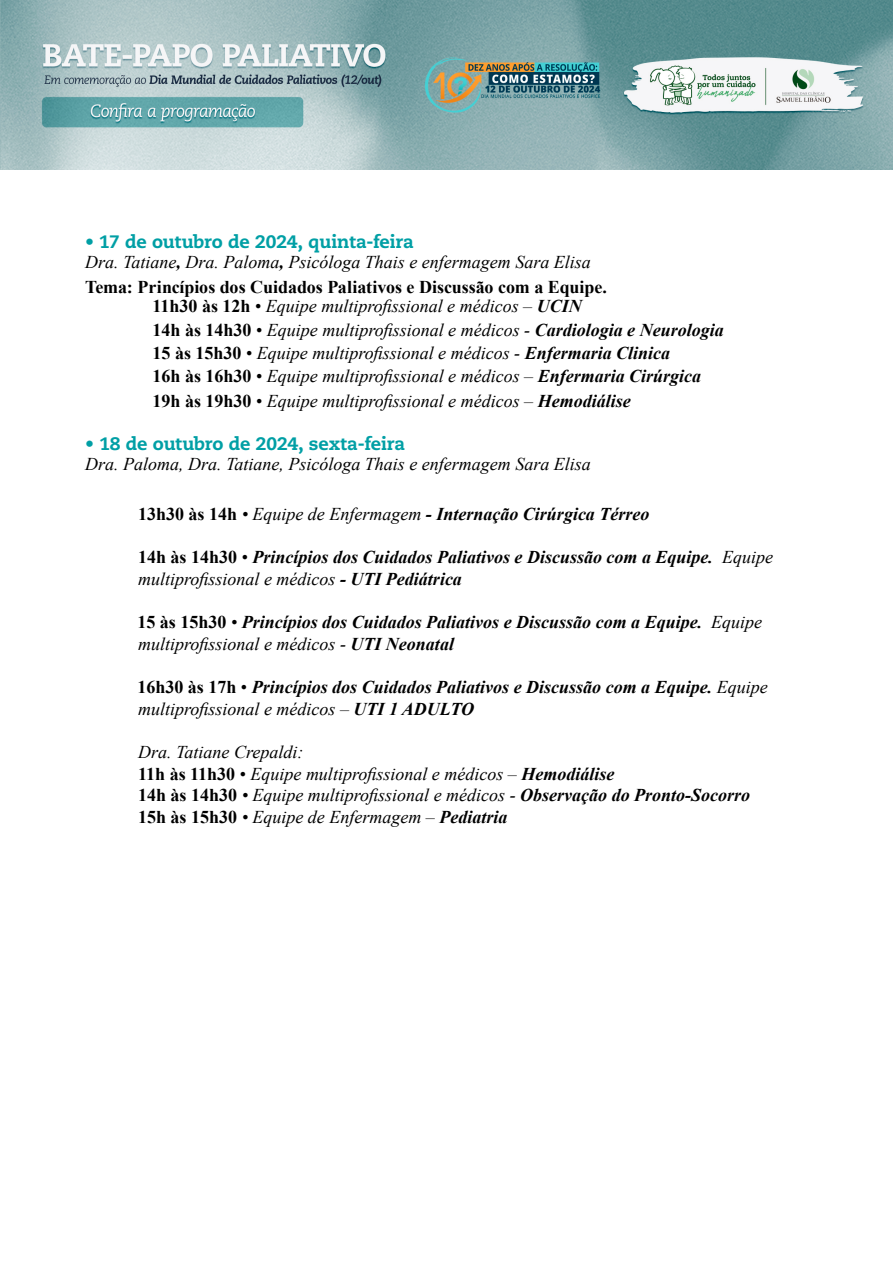
<style>
.page{position:relative;width:893px;height:1263px;background:#fff}
.page>*{position:absolute;margin:0;border:0;box-sizing:border-box;transform-origin:0 0}
.t1{font:italic 18px/23.2px "Times New Roman";color:#000}
.t2{font:italic 700 18px/21.6px "Times New Roman";color:#000}
.t3{font:700 18px/25px "Times New Roman";letter-spacing:-.005em;color:#000}
.t4{font:800 18px "Caecilia LT Std";letter-spacing:-.01em;color:#009fa5}
.s1{font-weight:400}
.s2{font-weight:400;font-style:italic}
.s3{font-style:italic}
.s4{font-weight:700;font-style:normal}
.s5{font-style:normal}
.s6{font-weight:700}
.s7{font-weight:400;font-style:normal}
</style>
<div class="page">
<img style="left:0;top:0;width:893px;height:170px">
<p class="t4" style="left:85px;top:230px;width:330px"><span class="s1">•</span> 17 de outubro de 2024, quinta-feira</p>
<p class="t3" style="left:85px;top:248px;width:523px"><span class="s2">Dra. Tatiane</span><span class="s3">,</span> <span class="s2">Dra. Paloma</span><span class="s3">,</span> <span class="s2">Psicóloga Thais e enfermagem Sara Elisa<br></span>Tema: Princípios dos Cuidados Paliativos e Discussão com a Equipe.</p>
<p class="t1" style="left:153px;top:294px;width:573px"><span class="s4">11h30 às 12h</span> <span class="s5">•</span> Equipe multiprofissional e médicos – <span class="s6">UCIN<br></span><span class="s4">14h às 14h30</span> <span class="s5">•</span> Equipe multiprofissional e médicos - <span class="s6">Cardiologia e Neurologia </span><span class="s4">15 às 15h30</span> <span class="s5">•</span> Equipe multiprofissional e médicos - <span class="s6">Enfermaria Clinica<br></span><span class="s4">16h às 16h30</span> <span class="s5">•</span> Equipe multiprofissional e médicos – <span class="s6">Enfermaria Cirúrgica</span></p>
<p class="t1" style="left:153px;top:389px;width:480px"><span class="s4">19h às 19h30</span> <span class="s5">•</span> Equipe multiprofissional e médicos – <span class="s6">Hemodiálise</span></p>
<p class="t4" style="left:85px;top:433px;width:322px">• 18 de outubro de 2024, sexta-feira</p>
<p class="t1" style="left:85px;top:452px;width:507px">Dra. Paloma, Dra. Tatiane, Psicóloga Thais e enfermagem Sara Elisa</p>
<p class="t2" style="left:138px;top:503px;width:513px"><span class="s5">13h30 às 14h</span> <span class="s1">• Equipe de Enfermagem</span> - Internação Cirúrgica Térreo</p>
<p class="t2" style="left:138px;top:546px;width:636px"><span class="s5">14h às 14h30</span> <span class="s7">•</span> Princípios dos Cuidados Paliativos e Discussão com a Equipe. <span class="s1">Equipe multiprofissional e médicos</span> - UTI Pediátrica</p>
<p class="t2" style="left:137px;top:611px;width:626px"><span class="s5">15 às 15h30</span> <span class="s1">•</span> Princípios dos Cuidados Paliativos e Discussão com a Equipe. <span class="s1">Equipe multiprofissional e médicos -</span> UTI Neonatal</p>
<p class="t2" style="left:137px;top:676px;width:632px"><span class="s5">16h30 às 17h</span> <span class="s7">•</span> Princípios dos Cuidados Paliativos e Discussão com a Equipe. <span class="s1">Equipe multiprofissional e médicos –</span> UTI 1 ADULTO</p>
<p class="t1" style="left:138px;top:741px;width:614px;line-height:21.6px">Dra. Tatiane Crepaldi:<br><span class="s4">11h às 11h30</span> <span class="s5">•</span> Equipe multiprofissional e médicos – <span class="s6">Hemodiálise<br></span><span class="s4">14h às 14h30</span> • Equipe multiprofissional e médicos - <span class="s6">Observação do Pronto-Socorro </span><span class="s4">15h às 15h30</span> • Equipe de Enfermagem – <span class="s6">Pediatria</span></p>
</div>
